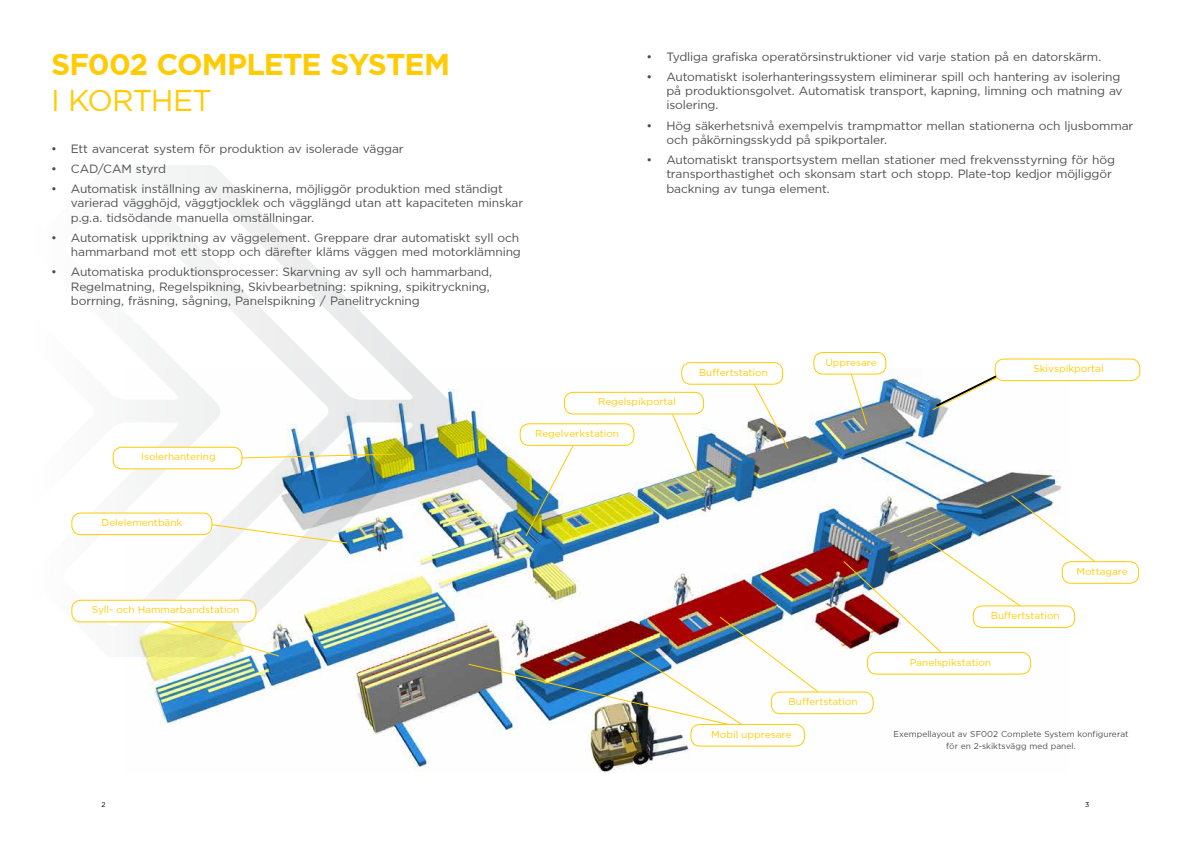
<style>
.page{position:relative;width:1191px;height:842px;background:#fff}
.page>*{position:absolute;margin:0;border:0;box-sizing:border-box;transform-origin:0 0}
.t1{font:700 30px "Gotham";letter-spacing:-.035em;color:#ffcb05}
.t2{font:30px "Gotham";letter-spacing:-.035em;color:#ffcb05}
.t3{font:12px/14.4px "Gotham";letter-spacing:-.01em;color:#4d4d4f}
.t4{font:10px "Gotham";color:#ffcb05}
.t5{font:8.5px/12px "Gotham";letter-spacing:.005em;color:#4d4d4f;text-align:center}
.t6{font:7px "Gotham";color:#000}
</style>
<div class="page">
<img style="left:139px;top:369px;width:928px;height:403px">
<svg style="left:71px;top:165px;width:384px;height:492px"></svg>
<svg style="left:209px;top:524px;width:139px;height:20px"></svg>
<div style="left:72px;top:513px;width:140px;height:22px;background:#fff;border-radius:9px"></div>
<div style="left:71px;top:512px;width:141px;height:23px;border:1px solid #ffcb05;border-radius:9px"></div>
<svg style="left:242px;top:453px;width:155px;height:6px"></svg>
<div style="left:113px;top:447px;width:129px;height:22px;background:#fff;border-radius:9px"></div>
<div style="left:113px;top:447px;width:129px;height:22px;border:1px solid #ffcb05;border-radius:9px"></div>
<svg style="left:157px;top:619px;width:123px;height:38px"></svg>
<div style="left:72px;top:600px;width:184px;height:22px;background:#fff;border-radius:9px"></div>
<div style="left:71px;top:600px;width:185px;height:22px;border:1px solid #ffcb05;border-radius:9px"></div>
<img style="left:525px;top:446px;width:52px;height:91px">
<div style="left:520px;top:424px;width:114px;height:21px;background:#fff;border-radius:9px"></div>
<div style="left:519px;top:423px;width:115px;height:23px;border:1px solid #ffcb05;border-radius:9px"></div>
<svg style="left:669px;top:411px;width:32px;height:68px"></svg>
<div style="left:564px;top:392px;width:139px;height:22px;background:#fff;border-radius:9px"></div>
<div style="left:564px;top:392px;width:140px;height:22px;border:1px solid #ffcb05;border-radius:9px"></div>
<svg style="left:751px;top:380px;width:38px;height:69px"></svg>
<div style="left:682px;top:363px;width:100px;height:21px;background:#fff;border-radius:9px"></div>
<div style="left:681px;top:362px;width:102px;height:23px;border:1px solid #ffcb05;border-radius:9px"></div>
<svg style="left:848px;top:375px;width:19px;height:50px"></svg>
<div style="left:814px;top:352px;width:72px;height:22px;background:#fff;border-radius:9px"></div>
<div style="left:813px;top:352px;width:73px;height:23px;border:1px solid #ffcb05;border-radius:9px"></div>
<div style="left:1061px;top:561px;width:78px;height:23px;border:1px solid #ffcb05;border-radius:9px"></div>
<img style="left:842px;top:495px;width:259px;height:162px">
<div style="left:867px;top:652px;width:163px;height:22px;background:#fff;border-radius:9px"></div>
<div style="left:867px;top:652px;width:164px;height:22px;border:1px solid #ffcb05;border-radius:9px"></div>
<div style="left:771px;top:692px;width:102px;height:22px;background:#fff;border-radius:9px"></div>
<div style="left:771px;top:691px;width:102px;height:23px;border:1px solid #ffcb05;border-radius:9px"></div>
<img style="left:468px;top:616px;width:353px;height:113px">
<div style="left:691px;top:724px;width:113px;height:22px;background:#fff;border-radius:9px"></div>
<div style="left:690px;top:724px;width:115px;height:22px;border:1px solid #ffcb05;border-radius:9px"></div>
<svg style="left:931px;top:369px;width:80px;height:42px"></svg>
<div style="left:995px;top:359px;width:144px;height:22px;background:#fff;border-radius:9px"></div>
<div style="left:994px;top:358px;width:146px;height:23px;border:1px solid #ffcb05;border-radius:9px"></div>
<h1 class="t1" style="left:51px;top:47px;width:400px">SF002 COMPLETE SYSTEM</h1>
<h1 class="t2" style="left:51px;top:84px;width:162px">I KORTHET</h1>
<p class="t3" style="left:51px;top:141px;width:354px">• Ett avancerat system för produktion av isolerade väggar</p>
<p class="t3" style="left:51px;top:161px;width:116px">• CAD/CAM styrd</p>
<p class="t3" style="left:71px;top:181px;width:454px;text-indent:-20px">• Automatisk inställning av maskinerna, möjliggör produktion med ständigt varierad vägghöjd, väggtjocklek och vägglängd utan att kapaciteten minskar p.g.a. tidsödande manuella omställningar.</p>
<p class="t3" style="left:51px;top:230px;width:471px;text-align:right">• Automatisk uppriktning av väggelement. Greppare drar automatiskt syll och hammarband mot ett stopp och därefter kläms väggen med motorklämning</p>
<p class="t3" style="left:71px;top:265px;width:423px;text-indent:-20px">• Automatiska produktionsprocesser: Skarvning av syll och hammarband,<br>Regelmatning, Regelspikning, Skivbearbetning: spikning, spikitryckning, borrning, fräsning, sågning, Panelspikning / Panelitryckning</p>
<p class="t3" style="left:646px;top:49px;width:456px">• Tydliga grafiska operatörsinstruktioner vid varje station på en datorskärm.</p>
<p class="t3" style="left:666px;top:69px;width:458px;text-indent:-20px">• Automatiskt isolerhanteringssystem eliminerar spill och hantering av isolering på produktionsgolvet. Automatisk transport, kapning, limning och matning av isolering.</p>
<p class="t3" style="left:666px;top:118px;width:468px;text-indent:-20px">• Hög säkerhetsnivå exempelvis trampmattor mellan stationerna och ljusbommar och påkörningsskydd på spikportaler.</p>
<p class="t3" style="left:666px;top:152px;width:450px;text-indent:-20px">• Automatiskt transportsystem mellan stationer med frekvensstyrning för hög transporthastighet och skonsam start och stopp. Plate-top kedjor möjliggör backning av tunga element.</p>
<p class="t4" style="left:141px;top:451px;width:76px">Isolerhantering</p>
<p class="t4" style="left:598px;top:396px;width:79px">Regelspikportal</p>
<p class="t4" style="left:535px;top:428px;width:85px">Regelverkstation</p>
<p class="t4" style="left:699px;top:367px;width:70px">Buffertstation</p>
<p class="t4" style="left:825px;top:356px;width:53px">Uppresare</p>
<p class="t4" style="left:1033px;top:363px;width:72px">Skivspikportal</p>
<p class="t4" style="left:101px;top:517px;width:82px">Delelementbänk</p>
<p class="t4" style="left:92px;top:604px;width:149px">Syll- och Hammarbandstation</p>
<p class="t4" style="left:788px;top:696px;width:70px">Buffertstation</p>
<p class="t4" style="left:711px;top:728px;width:82px">Mobil uppresare</p>
<p class="t4" style="left:991px;top:610px;width:70px">Buffertstation</p>
<p class="t4" style="left:909px;top:656px;width:83px">Panelspikstation</p>
<p class="t4" style="left:1076px;top:566px;width:53px">Mottagare</p>
<p class="t5" style="left:893px;top:727px;width:236px">Exempellayout av SF002 Complete System konfigurerat för en 2-skiktsvägg med panel.</p>
<p class="t6" style="left:102px;top:801px;width:6px">2</p>
<p class="t6" style="left:1085px;top:801px;width:6px">3</p>
</div>
